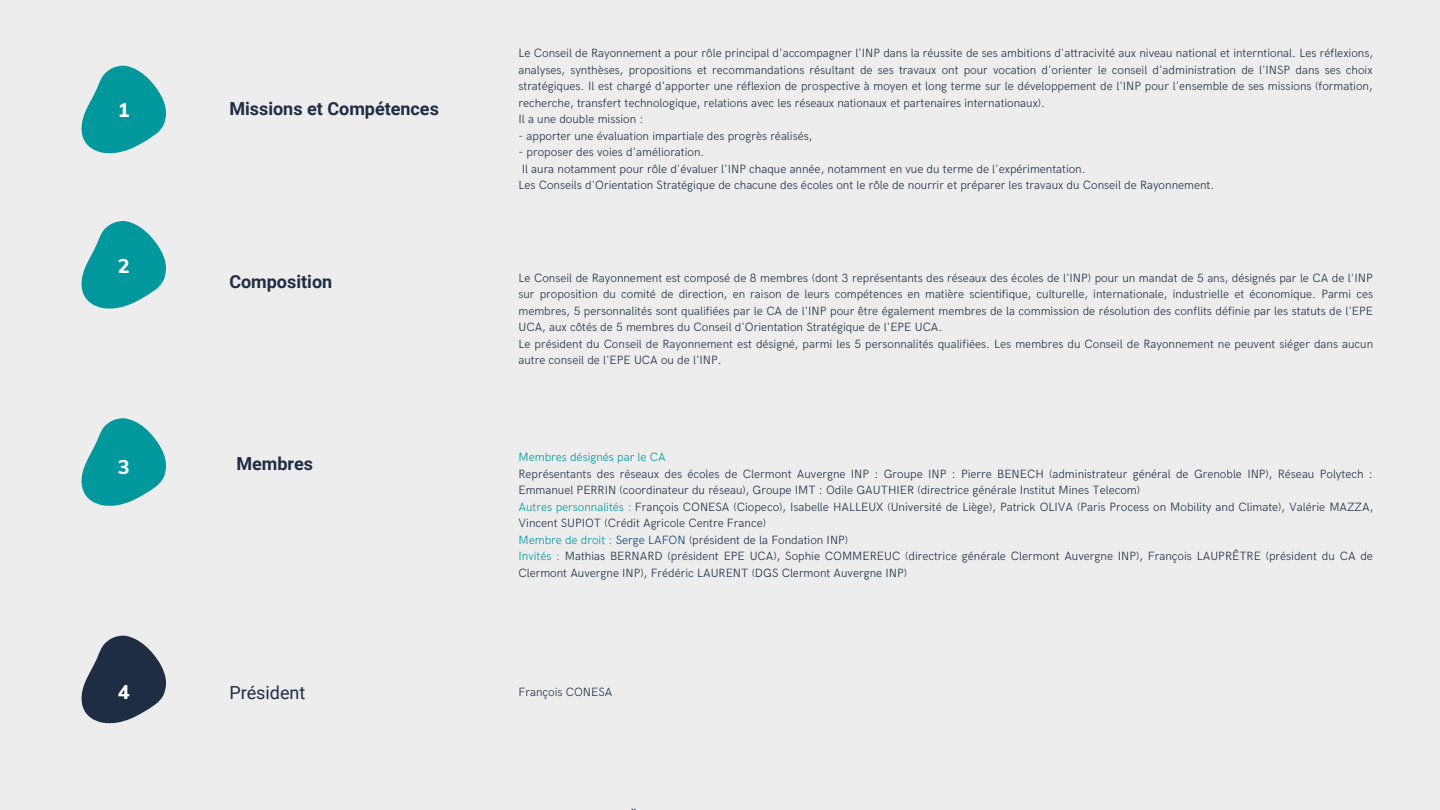
<style>
.page{position:relative;width:1440px;height:810px;background:#ededed}
.page>*{position:absolute;margin:0;border:0;box-sizing:border-box;transform-origin:0 0}
.t1{font:800 19.9px "Muli";color:#fff}
.t2{font:700 18px "Roboto";color:#1f2d44}
.t3{font:18px "Roboto";color:#1f2d44}
.t4{font:300 12px/16.5px "HK Grotesk";color:#1f2d44}
.t5{font:300 12px "HK Grotesk";color:#00989d}
.s1{color:#00989d}
.s2{color:#09427d}
</style>
<div class="page">
<svg style="left:81px;top:66px;width:85px;height:88px"></svg>
<svg style="left:81px;top:221px;width:85px;height:88px"></svg>
<svg style="left:81px;top:418px;width:85px;height:88px"></svg>
<svg style="left:81px;top:635px;width:85px;height:89px"></svg>
<p class="t1" style="left:118px;top:97px;width:13px">1</p>
<p class="t1" style="left:118px;top:253px;width:13px">2</p>
<p class="t1" style="left:118px;top:454px;width:13px">3</p>
<p class="t2" style="left:229px;top:98px;width:211px">Missions et Compétences</p>
<p class="t2" style="left:229px;top:271px;width:104px">Composition</p>
<p class="t2" style="left:236px;top:453px;width:78px">Membres</p>
<p class="t4" style="left:519px;top:46px;width:856px;text-align:justify">Le Conseil de Rayonnement a pour rôle principal d'accompagner l'INP dans la réussite de ses ambitions d'attracivité aux niveau national et interntional. Les réflexions, analyses, synthèses, propositions et recommandations résultant de ses travaux ont pour vocation d'orienter le conseil d'administration de l'INSP dans ses choix stratégiques. Il est chargé d'apporter une réflexion de prospective à moyen et long terme sur le développement de l'INP pour l'ensemble de ses missions (formation, recherche, transfert technologique, relations avec les réseaux nationaux et partenaires internationaux).</p>
<p class="t4" style="left:519px;top:112px;width:126px">Il a une double mission :</p>
<p class="t4" style="left:519px;top:128px;width:295px">- apporter une évaluation impartiale des progrès réalisés,</p>
<p class="t4" style="left:519px;top:145px;width:187px">- proposer des voies d'amélioration.</p>
<p class="t4" style="left:522px;top:161px;width:565px">Il aura notamment pour rôle d'évaluer l'INP chaque année, notamment en vue du terme de l'expérimentation.</p>
<p class="t4" style="left:519px;top:178px;width:697px">Les Conseils d'Orientation Stratégique de chacune des écoles ont le rôle de nourrir et préparer les travaux du Conseil de Rayonnement.</p>
<p class="t4" style="left:519px;top:270px;width:856px;text-align:justify">Le Conseil de Rayonnement est composé de 8 membres (dont 3 représentants des réseaux des écoles de l'INP) pour un mandat de 5 ans, désignés par le CA de l'INP sur proposition du comité de direction, en raison de leurs compétences en matière scientifique, culturelle, internationale, industrielle et économique. Parmi ces membres, 5 personnalités sont qualifiées par le CA de l'INP pour être également membres de la commission de résolution des conflits définie par les statuts de l'EPE UCA, aux côtés de 5 membres du Conseil d'Orientation Stratégique de l'EPE UCA.</p>
<p class="t4" style="left:519px;top:336px;width:856px">Le président du Conseil de Rayonnement est désigné, parmi les 5 personnalités qualifiées. Les membres du Conseil de Rayonnement ne peuvent siéger dans aucun autre conseil de l'EPE UCA ou de l'INP.</p>
<p class="t5" style="left:519px;top:450px;width:149px">Membres désignés par le CA</p>
<p class="t4" style="left:519px;top:466px;width:856px">Représentants des réseaux des écoles de Clermont Auvergne INP : Groupe INP : Pierre BENECH (administrateur général de Grenoble INP), Réseau Polytech :<br>Emmanuel PERRIN (coordinateur du réseau), Groupe IMT : Odile GAUTHIER (directrice générale Institut Mines Telecom)</p>
<p class="t4" style="left:519px;top:499px;width:856px"><span class="s1">Autres personnalités :</span> François CONESA (Ciopeco), Isabelle HALLEUX (Université de Liège), Patrick OLIVA (Paris Process on Mobility and Climate), Valérie MAZZA,<br>Vincent SUPIOT (Crédit Agricole Centre France)</p>
<p class="t4" style="left:519px;top:532px;width:331px"><span class="s1">Membre de droit :</span> <span class="s2">Serge LAFON</span> (président de la Fondation INP)</p>
<p class="t4" style="left:519px;top:548px;width:856px"><span class="s1">Invités :</span> Mathias BERNARD (président EPE UCA), Sophie COMMEREUC (directrice générale Clermont Auvergne INP), François LAUPRÊTRE (président du CA de<br>Clermont Auvergne INP), Frédéric LAURENT (DGS Clermont Auvergne INP)</p>
<p class="t1" style="left:118px;top:679px;width:13px">4</p>
<p class="t4" style="left:519px;top:684px;width:95px">François CONESA</p>
<p class="t3" style="left:229px;top:682px;width:78px">Président</p>
</div>
